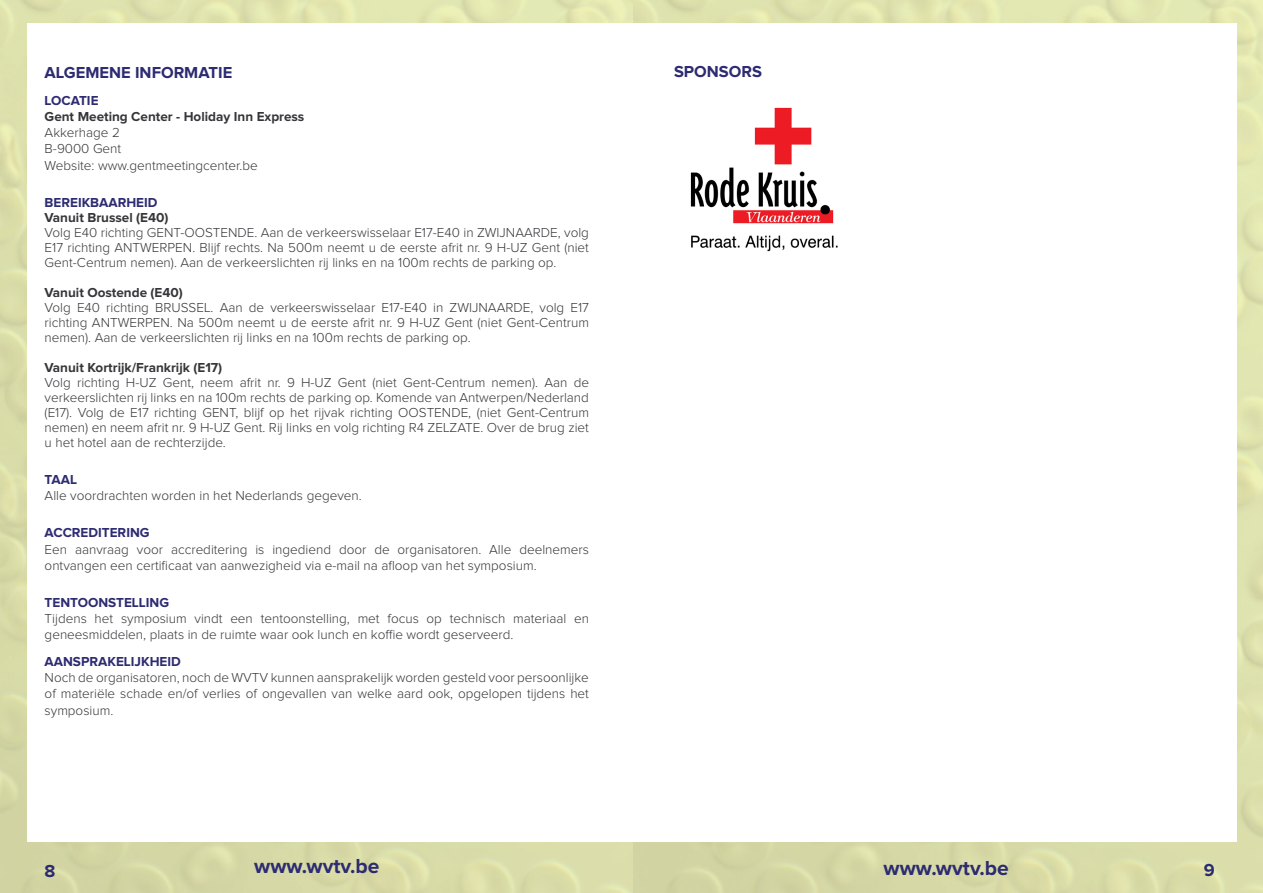
<style>
.page{position:relative;width:1263px;height:893px;background:#fff}
.page>*{position:absolute;margin:0;border:0;box-sizing:border-box;transform-origin:0 0}
.t1{font:700 21px "Proxima Nova";color:#2d2b71}
.t2{font:700 18px "Proxima Nova";color:#2d2b71}
.gewoon{font:700 16.5px "Proxima Nova";color:#2d2b71}
.titel{font:700 16.5px "Proxima Nova";color:#2d2b71}
.gewoon-2{font:300 13.5px/15px "Proxima Nova";color:#363539;text-align:justify}
.gewoon-3{font:700 13.5px "Proxima Nova";color:#363539}
.gewoon-4{font:700 13.5px "Proxima Nova";color:#2d2b71}
</style>
<div class="page">
<img style="left:690px;top:107px;width:148px;height:145px">
<p class="gewoon" style="left:45px;top:65px;width:189px">ALGEMENE INFORMATIE</p>
<p class="gewoon-4" style="left:45px;top:94px;width:55px">LOCATIE</p>
<p class="gewoon-3" style="left:45px;top:110px;width:261px">Gent Meeting Center - Holiday Inn Express</p>
<p class="gewoon-2" style="left:45px;top:126px;width:77px">Akkerhage 2</p>
<p class="gewoon-2" style="left:45px;top:142px;width:78px">B-9000 Gent</p>
<p class="gewoon-2" style="left:45px;top:158px;width:215px">Website: www.gentmeetingcenter.be</p>
<p class="gewoon-4" style="left:45px;top:196px;width:114px">BEREIKBAARHEID</p>
<p class="gewoon-3" style="left:45px;top:211px;width:125px">Vanuit Brussel (E40)</p>
<p class="gewoon-2" style="left:45px;top:225px;width:546px">Volg E40 richting GENT-OOSTENDE. Aan de verkeerswisselaar E17-E40 in ZWIJNAARDE, volg E17 richting ANTWERPEN. Blijf rechts. Na 500m neemt u de eerste afrit nr. 9 H-UZ Gent (niet Gent-Centrum nemen). Aan de verkeerslichten rij links en na 100m rechts de parking op.</p>
<p class="gewoon-3" style="left:45px;top:286px;width:140px">Vanuit Oostende (E40)</p>
<p class="gewoon-2" style="left:45px;top:300px;width:546px">Volg E40 richting BRUSSEL. Aan de verkeerswisselaar E17-E40 in ZWIJNAARDE, volg E17 richting ANTWERPEN. Na 500m neemt u de eerste afrit nr. 9 H-UZ Gent (niet Gent-Centrum nemen). Aan de verkeerslichten rij links en na 100m rechts de parking op.</p>
<p class="gewoon-3" style="left:45px;top:361px;width:179px">Vanuit Kortrijk/Frankrijk (E17)</p>
<p class="gewoon-2" style="left:45px;top:375px;width:546px">Volg richting H-UZ Gent, neem afrit nr. 9 H-UZ Gent (niet Gent-Centrum nemen). Aan de verkeerslichten rij links en na 100m rechts de parking op. Komende van Antwerpen/Nederland (E17). Volg de E17 richting GENT, blijf op het rijvak richting OOSTENDE, (niet Gent-Centrum nemen) en neem afrit nr. 9 H-UZ Gent. Rij links en volg richting R4 ZELZATE. Over de brug ziet u het hotel aan de rechterzijde.</p>
<p class="gewoon-4" style="left:45px;top:473px;width:34px">TAAL</p>
<p class="gewoon-2" style="left:45px;top:489px;width:319px">Alle voordrachten worden in het Nederlands gegeven.</p>
<p class="gewoon-4" style="left:45px;top:527px;width:106px">ACCREDITERING</p>
<p class="gewoon-2" style="left:45px;top:541px;width:546px;line-height:16.2px">Een aanvraag voor accreditering is ingediend door de organisatoren. Alle deelnemers ontvangen een certificaat van aanwezigheid via e-mail na afloop van het symposium.</p>
<p class="gewoon-4" style="left:45px;top:596px;width:126px">TENTOONSTELLING</p>
<p class="gewoon-2" style="left:45px;top:611px;width:546px;line-height:16.2px">Tijdens het symposium vindt een tentoonstelling, met focus op technisch materiaal en geneesmiddelen, plaats in de ruimte waar ook lunch en koffie wordt geserveerd.</p>
<p class="gewoon-4" style="left:45px;top:655px;width:138px">AANSPRAKELIJKHEID</p>
<p class="gewoon-2" style="left:45px;top:670px;width:546px;line-height:16.2px">Noch de organisatoren, noch de WVTV kunnen aansprakelijk worden gesteld voor persoonlijke of materiële schade en/of verlies of ongevallen van welke aard ook, opgelopen tijdens het symposium.</p>
<p class="titel" style="left:674px;top:64px;width:89px">SPONSORS</p>
<h2 class="t2" style="left:45px;top:863px;width:12px">8</h2>
<h1 class="t1" style="left:254px;top:857px;width:127px">www.wvtv.be</h1>
<h1 class="t1" style="left:883px;top:858px;width:127px">www.wvtv.be</h1>
<h2 class="t2" style="left:1204px;top:862px;width:12px">9</h2>
</div>
